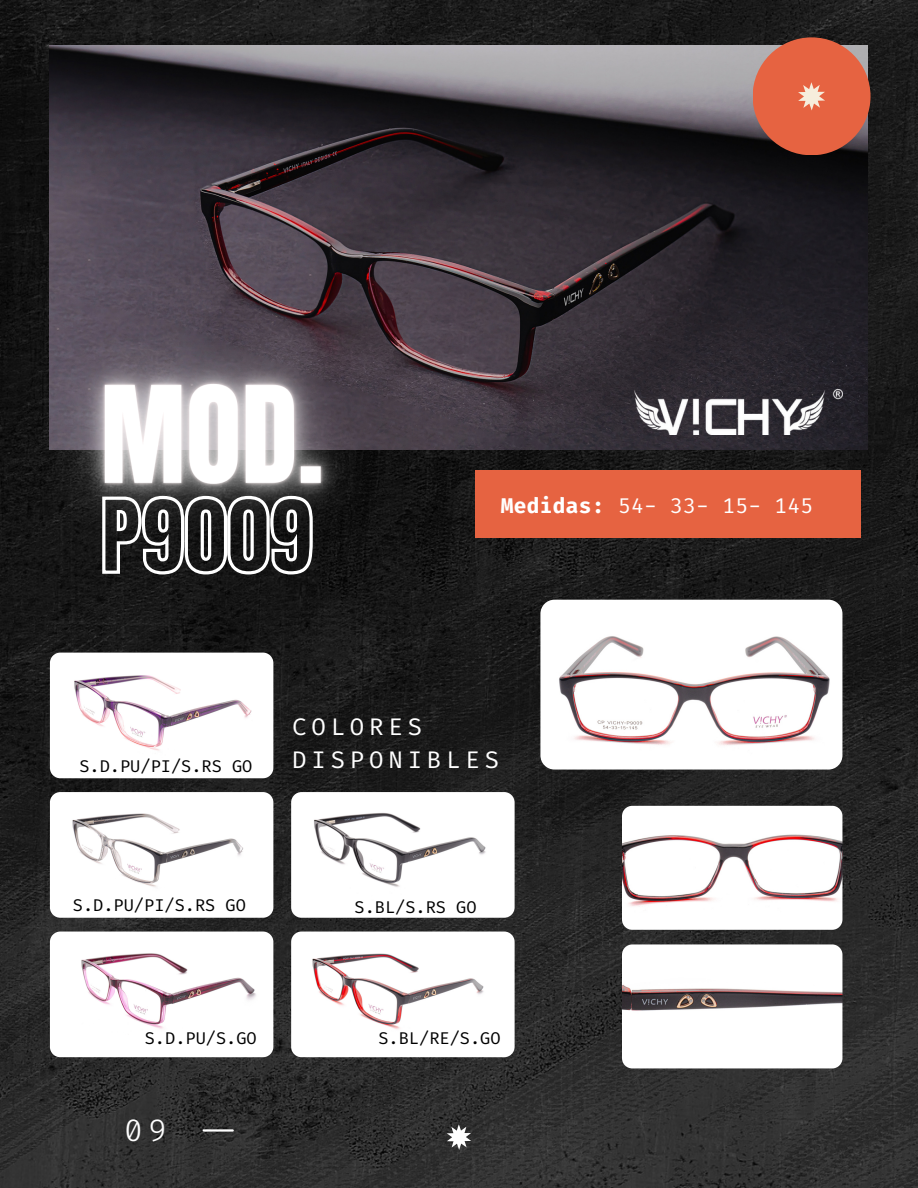
<style>
.page{position:relative;width:918px;height:1188px;background:#fff}
.page>*{position:absolute;margin:0;border:0;box-sizing:border-box;transform-origin:0 0}
.t1{font:300 31.05px "Fira Code";color:#fff}
.t2{font:24px "Fira Code";letter-spacing:.205em;color:#fff}
.t3{font:21.3px "Fira Code";letter-spacing:.015em;color:#fff}
.t4{font:16.95px "Fira Code";color:#000}
.s1{font-weight:700}
</style>
<div class="page">
<img style="left:0;top:0;width:918px;height:1188px">
<img style="left:50px;top:45px;width:818px;height:404px">
<hr style="left:204px;top:1129px;width:29px;height:3px;background:#fff">
<div style="left:475px;top:470px;width:386px;height:68px;background:#e66341"></div>
<img style="left:0;top:247px;width:429px;height:380px">
<div style="left:753px;top:37px;width:118px;height:118px;background:#e66341;border-radius:50%"></div>
<svg style="left:798px;top:82px;width:27px;height:28px"></svg>
<svg style="left:447px;top:1124px;width:24px;height:26px"></svg>
<img style="left:635px;top:389px;width:208px;height:45px">
<img style="left:50px;top:653px;width:223px;height:125px;border-radius:10px">
<img style="left:540px;top:600px;width:302px;height:170px;border-radius:14px">
<img style="left:622px;top:806px;width:220px;height:124px;border-radius:10px">
<img style="left:622px;top:944px;width:220px;height:124px;border-radius:10px">
<img style="left:50px;top:792px;width:223px;height:126px;border-radius:10px">
<img style="left:50px;top:932px;width:223px;height:125px;border-radius:10px">
<img style="left:291px;top:792px;width:224px;height:126px;border-radius:10px">
<img style="left:291px;top:932px;width:224px;height:125px;border-radius:10px">
<svg style="left:101px;top:494px;width:214px;height:82px"></svg>
<p class="t3" style="left:501px;top:492px;width:314px"><span class="s1">Medidas:</span> 54- 33- 15- 145</p>
<p class="t4" style="left:79px;top:756px;width:175px">S.D.PU/PI/S.RS GO</p>
<p class="t2" style="left:292px;top:711px;width:131px">COLORES</p>
<p class="t2" style="left:292px;top:744px;width:208px">DISPONIBLES</p>
<p class="t4" style="left:73px;top:895px;width:175px">S.D.PU/PI/S.RS GO</p>
<p class="t4" style="left:145px;top:1028px;width:113px">S.D.PU/S.GO</p>
<p class="t1" style="left:124px;top:1110px;width:45px">09</p>
<p class="t4" style="left:355px;top:896px;width:124px">S.BL/S.RS GO</p>
<p class="t4" style="left:378px;top:1028px;width:124px">S.BL/RE/S.GO</p>
</div>
